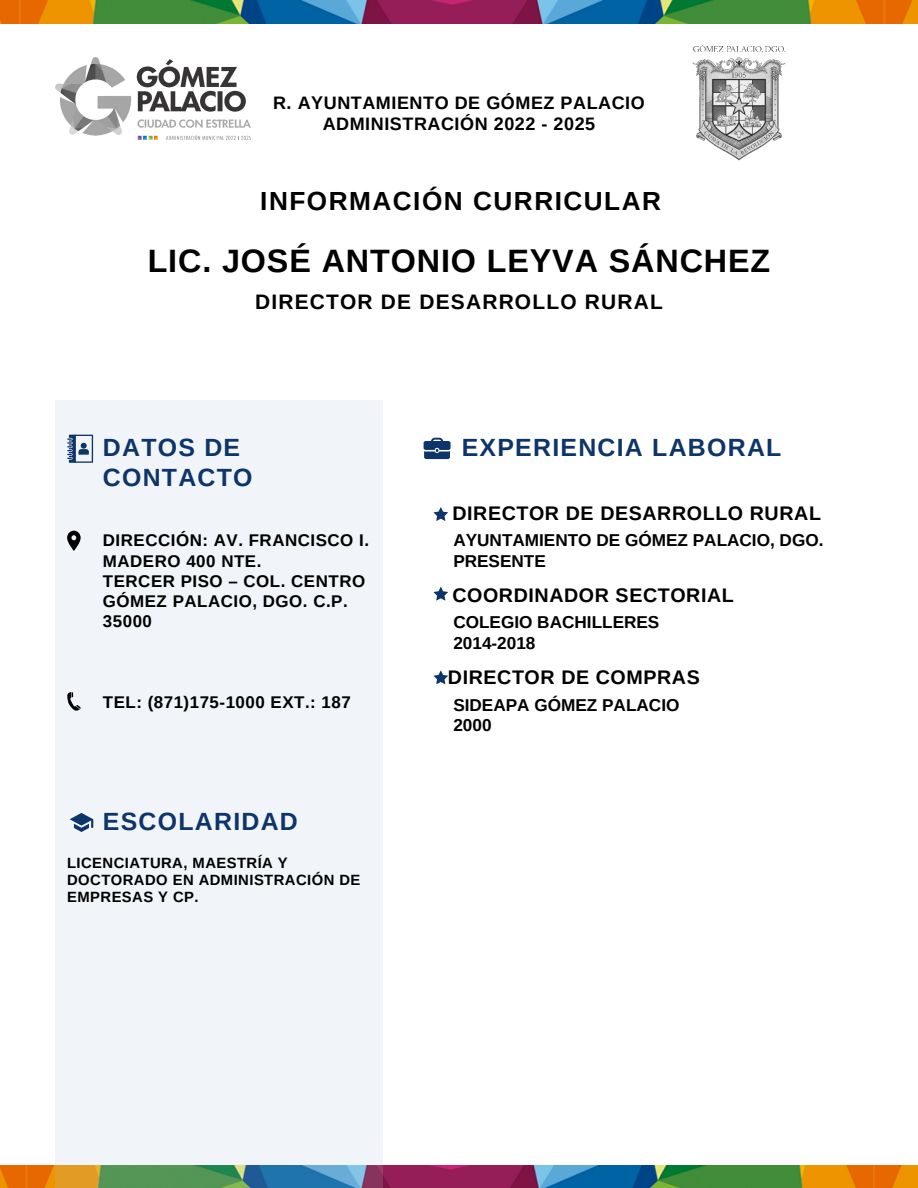
<style>
.page{position:relative;width:918px;height:1188px;background:#fff}
.page>*{position:absolute;margin:0;border:0;box-sizing:border-box;transform-origin:0 0}
.t1{font:700 32.4px "Arimo";letter-spacing:.03em;color:#000}
.t2{font:700 26.25px "Arimo";letter-spacing:.055em;color:#000}
.t3{font:700 24.9px/29.2px "Arimo";letter-spacing:.05em;color:#0e3569}
.t4{font:700 21px "Arimo";letter-spacing:.055em;color:#000}
.t5{font:700 19.65px "Arimo";letter-spacing:.03em;color:#000}
.t6{font:700 18px/21.3px "Arimo";letter-spacing:.03em;color:#000;text-align:center}
.t7{font:700 17.25px/20.2px "Arimo";color:#000}
.t8{font:700 16.95px/20.2px "Arimo";letter-spacing:.03em;color:#000}
.t9{font:700 14.85px/16.8px "Arimo";letter-spacing:.03em;color:#000}
</style>
<div class="page">
<img style="left:692px;top:45px;width:94px;height:116px">
<img style="left:56px;top:57px;width:194px;height:82px">
<img style="left:0;top:1165px;width:918px;height:23px">
<svg style="left:424px;top:438px;width:27px;height:21px"></svg>
<div style="left:56px;top:400px;width:327px;height:788px;background:#f1f4f8"></div>
<svg style="left:67px;top:531px;width:14px;height:20px"></svg>
<svg style="left:67px;top:692px;width:14px;height:19px"></svg>
<svg style="left:70px;top:813px;width:23px;height:19px"></svg>
<svg style="left:67px;top:435px;width:26px;height:28px"></svg>
<img style="left:0;top:0;width:918px;height:23px">
<svg style="left:434px;top:587px;width:14px;height:14px"></svg>
<svg style="left:434px;top:671px;width:14px;height:13px"></svg>
<svg style="left:434px;top:507px;width:14px;height:14px"></svg>
<p class="t6" style="left:273px;top:92px;width:373px">R. AYUNTAMIENTO DE GÓMEZ PALACIO<br>ADMINISTRACIÓN 2022 - 2025</p>
<h2 class="t2" style="left:260px;top:187px;width:402px">INFORMACIÓN CURRICULAR</h2>
<h1 class="t1" style="left:148px;top:242px;width:624px">LIC. JOSÉ ANTONIO LEYVA SÁNCHEZ</h1>
<p class="t4" style="left:255px;top:290px;width:409px">DIRECTOR DE DESARROLLO RURAL</p>
<h3 class="t3" style="left:103px;top:433px;width:151px">DATOS DE<br>CONTACTO</h3>
<p class="t8" style="left:103px;top:530px;width:268px">DIRECCIÓN: AV. FRANCISCO I.<br>MADERO 400 NTE.<br>TERCER PISO – COL. CENTRO<br>GÓMEZ PALACIO, DGO. C.P.<br>35000</p>
<p class="t8" style="left:103px;top:692px;width:249px">TEL: (871)175-1000 EXT.: 187</p>
<h3 class="t3" style="left:103px;top:807px;width:196px">ESCOLARIDAD</h3>
<p class="t9" style="left:67px;top:855px;width:295px">LICENCIATURA, MAESTRÍA Y<br>DOCTORADO EN ADMINISTRACIÓN DE<br>EMPRESAS Y CP.</p>
<h3 class="t3" style="left:462px;top:433px;width:321px">EXPERIENCIA LABORAL</h3>
<p class="t5" style="left:452px;top:503px;width:370px">DIRECTOR DE DESARROLLO RURAL</p>
<p class="t7" style="left:453px;top:530px;width:372px">AYUNTAMIENTO DE GÓMEZ PALACIO, DGO.<br>PRESENTE</p>
<p class="t5" style="left:452px;top:584px;width:283px">COORDINADOR SECTORIAL</p>
<p class="t7" style="left:453px;top:612px;width:208px">COLEGIO BACHILLERES<br>2014-2018</p>
<p class="t5" style="left:448px;top:666px;width:253px">DIRECTOR DE COMPRAS</p>
<p class="t7" style="left:453px;top:695px;width:228px">SIDEAPA GÓMEZ PALACIO<br>2000</p>
</div>
